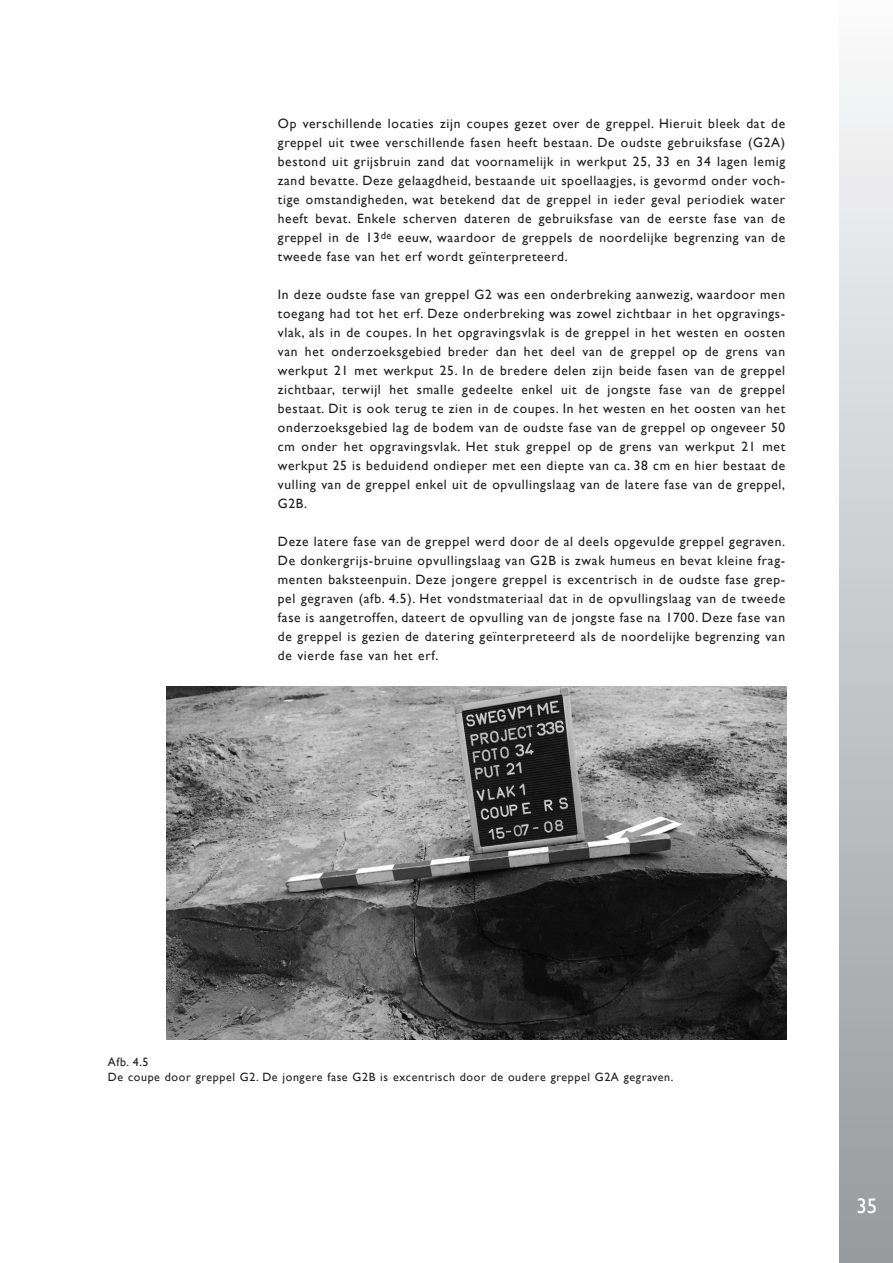
<style>
.page{position:relative;width:893px;height:1263px;background:#fff}
.page>*{position:absolute;margin:0;border:0;box-sizing:border-box;transform-origin:0 0}
.t1{font:21px "Gill Sans";color:#fff}
.t2{font:13.5px/19px "Gill Sans";letter-spacing:.05em;color:#231f20;text-align:justify}
.t3{font:12px/15px "Gill Sans";letter-spacing:.05em;color:#231f20}
</style>
<div class="page">
<div style="left:840px;top:0;width:53px;height:1263px;background:linear-gradient(to bottom,#fafafb,#97999d)"></div>
<img style="left:166px;top:687px;width:621px;height:352px">
<p class="t2" style="left:278px;top:114px;width:509px">Op verschillende locaties zijn coupes gezet over de greppel. Hieruit bleek dat de greppel uit twee verschillende fasen heeft bestaan. De oudste gebruiksfase (G2A) bestond uit grijsbruin zand dat voornamelijk in werkput 25, 33 en 34 lagen lemig zand bevatte. Deze gelaagdheid, bestaande uit spoellaagjes, is gevormd onder voch&shy;tige omstandigheden, wat betekend dat de greppel in ieder geval periodiek water heeft bevat. Enkele scherven dateren de gebruiksfase van de eerste fase van de greppel in de 13<sup>de</sup> eeuw, waardoor de greppels de noordelijke begrenzing van de tweede fase van het erf wordt geïnterpreteerd.</p>
<p class="t2" style="left:278px;top:285px;width:509px">In deze oudste fase van greppel G2 was een onderbreking aanwezig, waardoor men toegang had tot het erf. Deze onderbreking was zowel zichtbaar in het opgravings&shy;vlak, als in de coupes. In het opgravingsvlak is de greppel in het westen en oosten van het onderzoeksgebied breder dan het deel van de greppel op de grens van werkput 21 met werkput 25. In de bredere delen zijn beide fasen van de greppel zichtbaar, terwijl het smalle gedeelte enkel uit de jongste fase van de greppel bestaat. Dit is ook terug te zien in de coupes. In het westen en het oosten van het onderzoeksgebied lag de bodem van de oudste fase van de greppel op ongeveer 50 cm onder het opgravingsvlak. Het stuk greppel op de grens van werkput 21 met werkput 25 is beduidend ondieper met een diepte van ca. 38 cm en hier bestaat de vulling van de greppel enkel uit de opvullingslaag van de latere fase van de greppel, G2B.</p>
<p class="t2" style="left:278px;top:532px;width:509px">Deze latere fase van de greppel werd door de al deels opgevulde greppel gegraven.<br>De donkergrijs-bruine opvullingslaag van G2B is zwak humeus en bevat kleine frag&shy;menten baksteenpuin. Deze jongere greppel is excentrisch in de oudste fase grep&shy;pel gegraven (afb. 4.5). Het vondstmateriaal dat in de opvullingslaag van de tweede fase is aangetroffen, dateert de opvulling van de jongste fase na 1700. Deze fase van de greppel is gezien de datering geïnterpreteerd als de noordelijke begrenzing van de vierde fase van het erf.</p>
<p class="t3" style="left:108px;top:1054px;width:567px">Afb. 4.5<br>De coupe door greppel G2. De jongere fase G2B is excentrisch door de oudere greppel G2A gegraven.</p>
<p class="t1" style="left:856px;top:1193px;width:22px">35</p>
</div>
